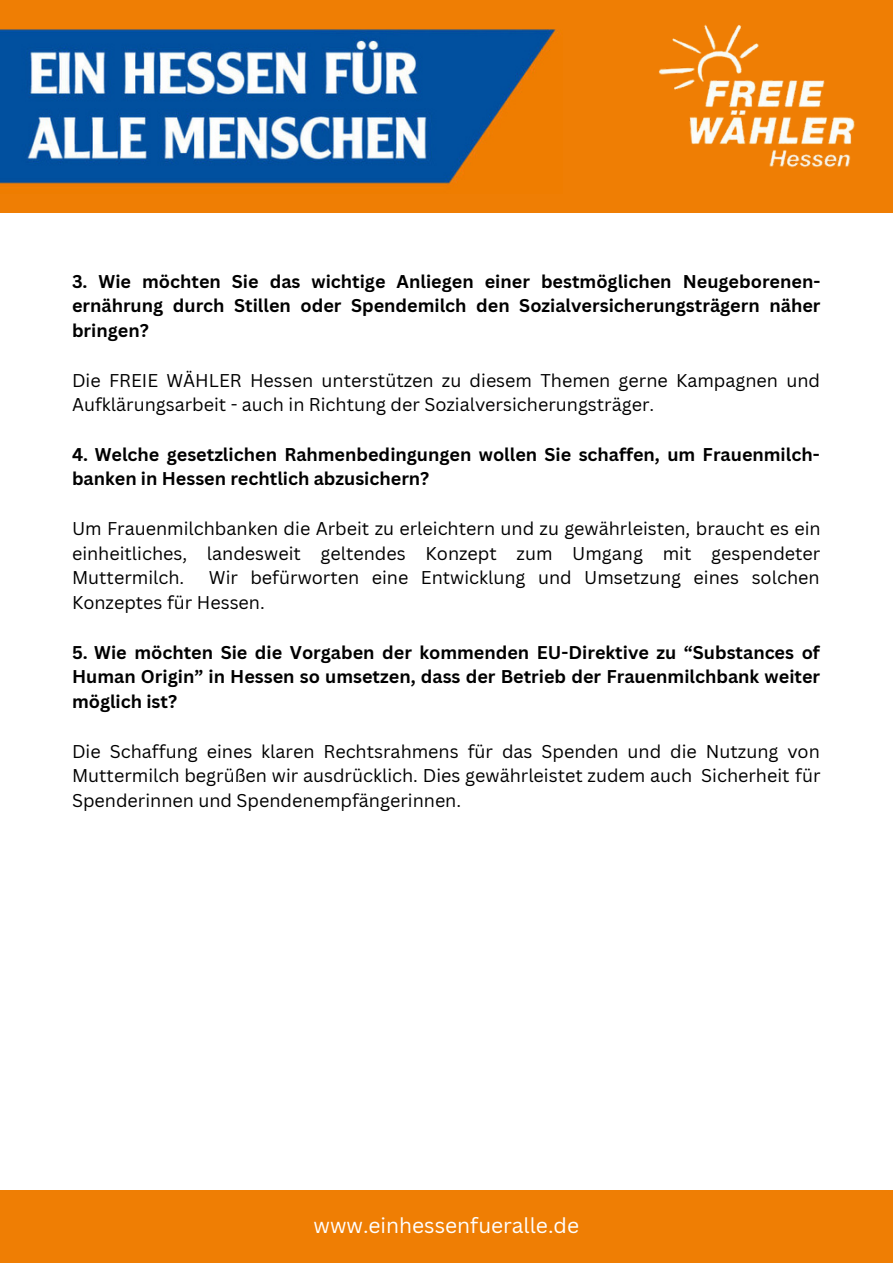
<style>
.page{position:relative;width:893px;height:1264px;background:#fff}
.page>*{position:absolute;margin:0;border:0;box-sizing:border-box;transform-origin:0 0}
.t1{font:21px "Canva Sans";color:#fff}
.t2{font:18px/24.8px "Canva Sans";color:#000}
.t3{font:700 18px/24.8px "Canva Sans";color:#000;text-align:justify}
</style>
<div class="page">
<div style="left:0;top:1189px;width:892px;height:73px;background:#ef7e04"></div>
<div style="left:0;top:0;width:892px;height:213px;background:#ef7e04"></div>
<img style="left:0;top:30px;width:558px;height:154px">
<img style="left:658px;top:24px;width:197px;height:144px">
<p class="t3" style="left:72px;top:268px;width:750px">3. Wie möchten Sie das wichtige Anliegen einer bestmöglichen Neugeborenen&shy;ernährung durch Stillen oder Spendemilch den Sozialversicherungsträgern näher bringen?</p>
<p class="t2" style="left:72px;top:367px;width:749px">Die FREIE WÄHLER Hessen unterstützen zu diesem Themen gerne Kampagnen und<br>Aufklärungsarbeit - auch in Richtung der Sozialversicherungsträger.</p>
<p class="t3" style="left:72px;top:441px;width:749px">4. Welche gesetzlichen Rahmenbedingungen wollen Sie schaffen, um Frauenmilch&shy;banken in Hessen rechtlich abzusichern?</p>
<p class="t2" style="left:72px;top:515px;width:750px;text-align:justify">Um Frauenmilchbanken die Arbeit zu erleichtern und zu gewährleisten, braucht es ein einheitliches, landesweit geltendes Konzept zum Umgang mit gespendeter Muttermilch.</p>
<p class="t2" style="left:72px;top:565px;width:749px;text-indent:137px">Wir befürworten eine Entwicklung und Umsetzung eines solchen<br>Konzeptes für Hessen.</p>
<p class="t3" style="left:72px;top:639px;width:749px">5. Wie möchten Sie die Vorgaben der kommenden EU-Direktive zu “Substances of Human Origin” in Hessen so umsetzen, dass der Betrieb der Frauenmilchbank weiter möglich ist?</p>
<p class="t2" style="left:72px;top:738px;width:750px;text-align:justify">Die Schaffung eines klaren Rechtsrahmens für das Spenden und die Nutzung von Muttermilch begrüßen wir ausdrücklich. Dies gewährleistet zudem auch Sicherheit für Spenderinnen und Spendenempfängerinnen.</p>
<p class="t1" style="left:313px;top:1210px;width:267px">www.einhessenfueralle.de</p>
</div>
